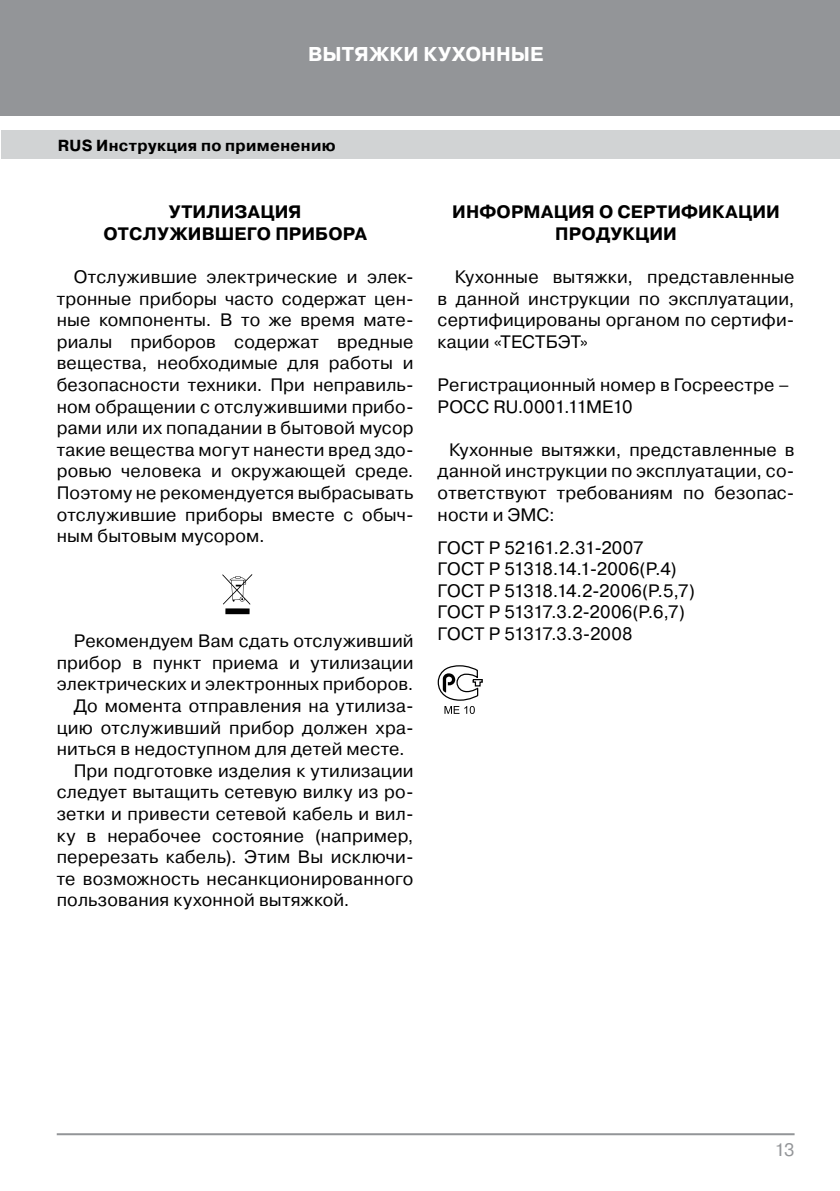
<style>
.page{position:relative;width:840px;height:1191px;background:#fff}
.page>*{position:absolute;margin:0;border:0;box-sizing:border-box;transform-origin:0 0}
.t1{font:700 20px "Pragmatica C";letter-spacing:.005em;color:#fff}
.t2{font:18px/21.6px "Pragmatica C";letter-spacing:.01em;color:#000;text-align:justify}
.t3{font:18px/21.6px "Pragmatica C";letter-spacing:-.01em;color:#000}
.t4{font:700 18px "Pragmatica C";color:#000}
.t5{font:18px "Pragmatica C";color:#939598}
.t6{font:700 16px "Pragmatica C";letter-spacing:.02em;color:#000}
</style>
<div class="page">
<div style="left:0;top:0;width:839px;height:116px;background:#939598"></div>
<div style="left:1px;top:130px;width:838px;height:29px;background:#d1d3d4"></div>
<hr style="left:57px;top:1133px;width:737px;height:2px;background:#939598">
<svg style="left:222px;top:574px;width:30px;height:40px"></svg>
<svg style="left:437px;top:665px;width:45px;height:49px"></svg>
<p class="t1" style="left:308px;top:43px;width:236px">ВЫТЯЖКИ КУХОННЫЕ</p>
<p class="t6" style="left:58px;top:136px;width:279px">RUS Инструкция по применению</p>
<p class="t4" style="left:169px;top:202px;width:27px">Утилизация</p>
<p class="t4" style="left:103px;top:223px;width:15px">отслужив</p>
<p class="t4" style="left:215px;top:223px;width:33px">шего</p>
<p class="t4" style="left:275px;top:223px;width:14px">прибора</p>
<p class="t2" style="left:57px;top:266px;width:358px;text-indent:17px">Отслужившие электрические и элек&shy;тронные приборы часто содержат цен&shy;ные компоненты. В то же время мате&shy;риалы приборов содержат вредные вещества, необходимые для работы и безопасности техники. При неправиль&shy;ном обращении с отслужившими прибо&shy;рами или их попадании в бытовой мусор такие вещества могут нанести вред здо&shy;ровью человека и окружающей среде.<br>Поэтому не рекомендуется выбрасывать отслужившие приборы вместе с обыч&shy;ным бытовым мусором.</p>
<p class="t2" style="left:74px;top:630px;width:341px">Рекомендуем Вам сдать отслуживший</p>
<p class="t2" style="left:57px;top:652px;width:358px">прибор в пункт приема и утилизации</p>
<p class="t2" style="left:57px;top:673px;width:358px">электрических и электронных приборов.</p>
<p class="t2" style="left:74px;top:695px;width:341px">До момента отправления на утилиза-</p>
<p class="t2" style="left:57px;top:716px;width:358px">цию отслуживший прибор должен хра-</p>
<p class="t2" style="left:57px;top:738px;width:349px">ниться в недоступном для детей месте.</p>
<p class="t2" style="left:74px;top:760px;width:341px">При подготовке изделия к утилизации</p>
<p class="t2" style="left:57px;top:781px;width:358px">следует вытащить сетевую вилку из ро-</p>
<p class="t2" style="left:57px;top:803px;width:358px">зетки и привести сетевой кабель и вил-</p>
<p class="t2" style="left:57px;top:824px;width:358px">ку в нерабочее состояние (например,</p>
<p class="t2" style="left:57px;top:846px;width:358px">перерезать кабель). Этим Вы исключи-</p>
<p class="t2" style="left:57px;top:868px;width:358px">те возможность несанкционированного</p>
<p class="t2" style="left:57px;top:889px;width:294px">пользования кухонной вытяжкой.</p>
<p class="t4" style="left:452px;top:202px;width:60px">Информация</p>
<p class="t4" style="left:598px;top:202px;width:32px">о серти</p>
<p class="t4" style="left:680px;top:202px;width:32px">фикации</p>
<p class="t4" style="left:555px;top:223px;width:15px">продукции</p>
<p class="t2" style="left:437px;top:266px;width:358px;text-indent:17px">Кухонные вытяжки, представленные в данной инструкции по эксплуатации, сертифицированы органом по сертифи&shy;кации «ТЕСТБЭТ»</p>
<p class="t2" style="left:437px;top:374px;width:353px">Регистрационный номер в Госреестре –<br>РОСС RU.0001.11ME10</p>
<p class="t2" style="left:437px;top:439px;width:358px;text-indent:11px">Кухонные вытяжки, представленные в данной инструкции по эксплуатации, со&shy;ответствуют требованиям по безопас&shy;ности и ЭМС:</p>
<p class="t3" style="left:437px;top:536px;width:259px">ГОСТ Р 52161.2.31-2007<br>ГОСТ Р 51318.14.1-2006(Р.4)<br>ГОСТ Р 51318.14.2-2006(Р.5,7)<br>ГОСТ Р 51317.3.2-2006(Р.6,7)<br>ГОСТ Р 51317.3.3-2008</p>
<p class="t5" style="left:774px;top:1139px;width:22px">13</p>
</div>
